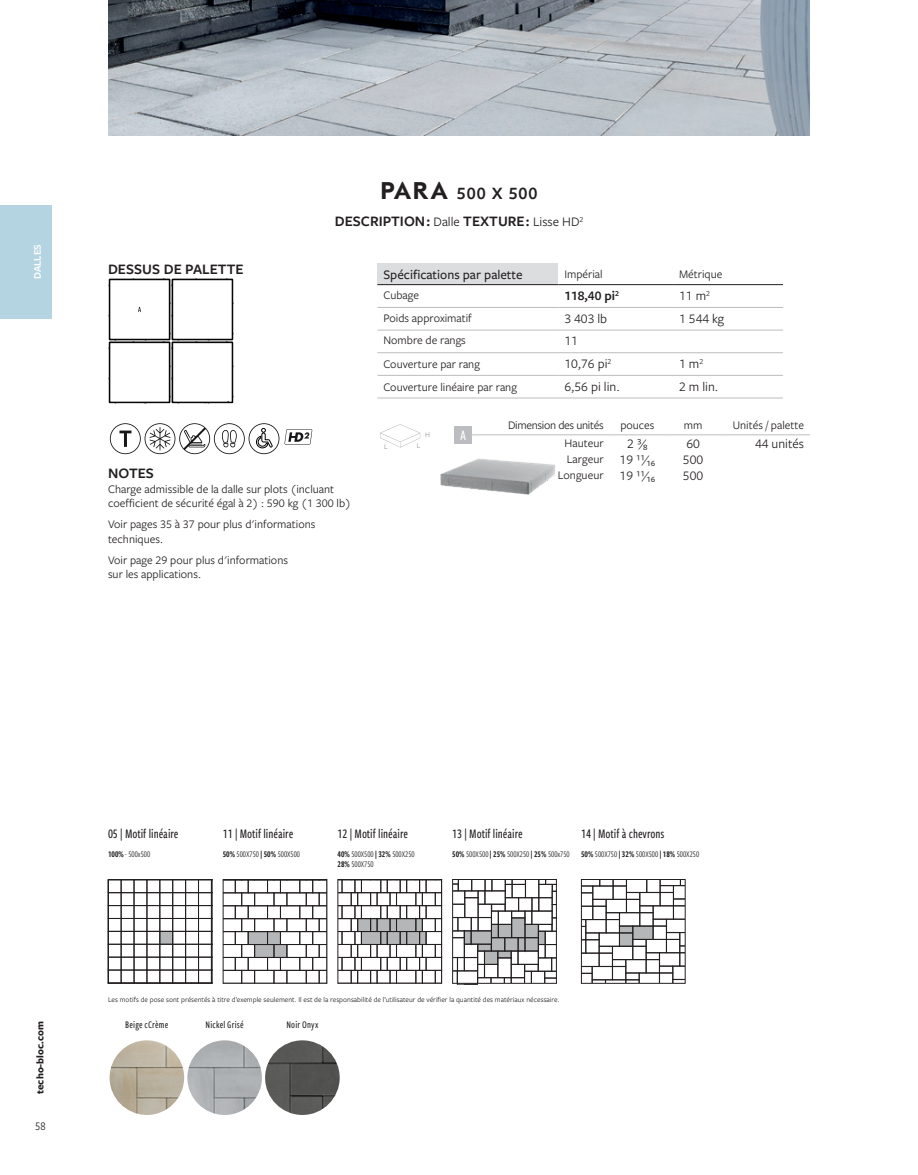
<style>
.page{position:relative;width:918px;height:1175px;background:#fff}
.page>*{position:absolute;margin:0;border:0;box-sizing:border-box;transform-origin:0 0}
.t1{font:600 18px "Freight Sans Pro";letter-spacing:.055em;color:#231f20}
.t2{font:600 15px "Freight Sans Pro";color:#231f20}
.t3{font:500 15px "Freight Sans Cmp Pro";color:#fff}
.t4{font:500 13.5px "Freight Sans Cmp Pro";color:#231f20}
.t5{font:13.5px "Freight Sans Pro";color:#231f20}
.t6{font:500 13.5px "Freight Sans Pro";color:#231f20}
.t7{font:600 13.5px "Freight Sans Pro";color:#231f20}
.t8{font:12px/14.4px "Freight Sans Pro";color:#231f20}
.t9{font:12px "Freight Sans Pro";letter-spacing:-.025em;color:#231f20}
.t10{font:12px "Freight Sans Cnd Pro";color:#231f20}
.t11{font:500 10.5px "Freight Sans Cmp Pro";letter-spacing:.015em;color:#231f20}
.t12{font:700 10.5px "Freight Sans Pro";color:#231f20}
.t13{font:600 10.5px "Freight Sans Pro";color:#fff}
.t14{font:9px/10.5px "Freight Sans Cmp Pro";color:#231f20}
.t15{font:7.5px "Freight Sans Pro";letter-spacing:.005em;color:#231f20}
.t16{font:7.5px "Freight Sans Pro";color:#939598}
.s1{font-family:"GT Eesti Text";font-weight:700;font-size:24px}
.s2{font-weight:400;font-size:13.5px}
.s3{font-size:13.5px}
.s4{font-family:"Freight Sans Cmp Pro Semi"}
</style>
<div class="page">
<div style="left:0;top:205px;width:52px;height:113px;background:#b5d4e2"></div>
<img style="left:108px;top:0;width:702px;height:135px">
<svg style="left:109px;top:279px;width:124px;height:124px"></svg>
<svg style="left:110px;top:423px;width:169px;height:31px"></svg>
<svg style="left:285px;top:429px;width:27px;height:15px"></svg>
<div style="left:377px;top:263px;width:181px;height:22px;background:#dcdddf"></div>
<hr style="left:558px;top:284px;width:115px;height:1px;background:#231f20">
<hr style="left:673px;top:284px;width:110px;height:1px;background:#231f20">
<hr style="left:558px;top:330px;width:115px;height:1px;background:#bcbdc0">
<hr style="left:673px;top:330px;width:110px;height:1px;background:#bcbdc0">
<hr style="left:558px;top:352px;width:115px;height:1px;background:#bcbdc0">
<hr style="left:673px;top:352px;width:110px;height:1px;background:#bcbdc0">
<hr style="left:558px;top:375px;width:115px;height:1px;background:#bcbdc0">
<hr style="left:673px;top:375px;width:110px;height:1px;background:#bcbdc0">
<hr style="left:558px;top:397px;width:115px;height:1px;background:#bcbdc0">
<hr style="left:673px;top:397px;width:110px;height:1px;background:#bcbdc0">
<hr style="left:558px;top:307px;width:115px;height:1px;background:#bcbdc0">
<hr style="left:673px;top:307px;width:110px;height:1px;background:#bcbdc0">
<hr style="left:377px;top:307px;width:181px;height:1px;background:#bcbdc0">
<hr style="left:377px;top:330px;width:181px;height:1px;background:#bcbdc0">
<hr style="left:377px;top:284px;width:181px;height:1px;background:#231f20">
<hr style="left:377px;top:352px;width:181px;height:1px;background:#bcbdc0">
<hr style="left:377px;top:375px;width:181px;height:1px;background:#bcbdc0">
<hr style="left:377px;top:397px;width:181px;height:1px;background:#bcbdc0">
<hr style="left:477px;top:434px;width:133px;height:1px;background:#bcbdc0">
<hr style="left:610px;top:434px;width:55px;height:1px;background:#bcbdc0">
<hr style="left:665px;top:434px;width:56px;height:1px;background:#bcbdc0">
<hr style="left:721px;top:434px;width:89px;height:1px;background:#bcbdc0">
<svg style="left:380px;top:424px;width:40px;height:23px"></svg>
<div style="left:454px;top:426px;width:18px;height:18px;background:#bcbdc0"></div>
<img style="left:110px;top:1040px;width:74px;height:74px;border-radius:37px">
<img style="left:187px;top:1040px;width:75px;height:74px;border-radius:37px">
<img style="left:265px;top:1040px;width:75px;height:74px;border-radius:37px">
<svg style="left:108px;top:879px;width:105px;height:105px"></svg>
<svg style="left:222px;top:879px;width:106px;height:105px"></svg>
<svg style="left:337px;top:879px;width:105px;height:105px"></svg>
<svg style="left:452px;top:879px;width:105px;height:106px"></svg>
<svg style="left:581px;top:879px;width:105px;height:105px"></svg>
<img style="left:440px;top:458px;width:115px;height:37px">
<p class="t13" style="left:30px;top:279px;width:37px;rotate:-90deg">DALLES</p>
<h1 class="t1" style="left:380px;top:181px;width:159px"><span class="s1">PARA</span> 500 X 500</h1>
<p class="t2" style="left:335px;top:211px;width:250px">DESCRIPTION : <span class="s2">Dalle</span> TEXTURE : <span class="s2">Lisse HD</span><sup>2</sup></p>
<p class="t2" style="left:108px;top:259px;width:137px">DESSUS DE PALETTE</p>
<p class="t2" style="left:108px;top:463px;width:47px">NOTES</p>
<p class="t8" style="left:108px;top:481px;width:245px">Charge admissible de la dalle sur plots (incluant coefficient de sécurité égal à 2) : 590 kg (1 300 lb)</p>
<p class="t8" style="left:108px;top:516px;width:209px">Voir pages 35 à 37 pour plus d'informations techniques.</p>
<p class="t8" style="left:108px;top:552px;width:182px">Voir page 29 pour plus d'informations sur les applications.</p>
<p class="t6" style="left:383px;top:265px;width:141px">Spécifications par palette</p>
<p class="t8" style="left:564px;top:266px;width:40px">Impérial</p>
<p class="t8" style="left:679px;top:266px;width:45px">Métrique</p>
<p class="t8" style="left:383px;top:287px;width:37px">Cubage</p>
<p class="t7" style="left:564px;top:287px;width:56px">118,40 pi<sup>2</sup></p>
<p class="t5" style="left:679px;top:287px;width:32px">11 m<sup>2</sup></p>
<p class="t8" style="left:383px;top:310px;width:90px">Poids approximatif</p>
<p class="t5" style="left:564px;top:309px;width:44px">3 403 lb</p>
<p class="t5" style="left:679px;top:309px;width:47px">1 544 kg</p>
<p class="t8" style="left:383px;top:333px;width:84px">Nombre de rangs</p>
<p class="t5" style="left:564px;top:332px;width:15px">11</p>
<p class="t8" style="left:383px;top:356px;width:98px">Couverture par rang</p>
<p class="t5" style="left:564px;top:354px;width:49px">10,76 pi<sup>2</sup></p>
<p class="t5" style="left:679px;top:354px;width:26px">1 m<sup>2</sup></p>
<p class="t8" style="left:383px;top:379px;width:135px">Couverture linéaire par rang</p>
<p class="t5" style="left:564px;top:377px;width:57px">6,56 pi lin.</p>
<p class="t5" style="left:679px;top:377px;width:41px">2 m lin.</p>
<p class="t16" style="left:425px;top:430px;width:6px">H</p>
<p class="t16" style="left:384px;top:442px;width:5px">L</p>
<p class="t16" style="left:417px;top:440px;width:5px">L</p>
<p class="t9" style="left:508px;top:417px;width:97px">Dimension des unités</p>
<p class="t8" style="left:620px;top:417px;width:36px">pouces</p>
<p class="t8" style="left:684px;top:417px;width:20px">mm</p>
<p class="t8" style="left:733px;top:417px;width:73px">Unités / palette</p>
<p class="t3" style="left:460px;top:425px;width:7px">A</p>
<p class="t8" style="left:565px;top:435px;width:41px">Hauteur</p>
<p class="t5" style="left:627px;top:434px;width:22px">2 3/8</p>
<p class="t5" style="left:686px;top:434px;width:15px">60</p>
<p class="t5" style="left:755px;top:434px;width:50px">44 unités</p>
<p class="t8" style="left:567px;top:451px;width:90px">Largeur <span class="s3">19 11/16</span></p>
<p class="t5" style="left:683px;top:450px;width:22px">500</p>
<p class="t8" style="left:558px;top:468px;width:99px">Longueur <span class="s3">19 11/16</span></p>
<p class="t5" style="left:683px;top:466px;width:22px">500</p>
<p class="t12" style="left:33px;top:1093px;width:74px;rotate:-90deg">techo-bloc.com</p>
<p class="t10" style="left:35px;top:1118px;width:12px">58</p>
<p class="t4" style="left:108px;top:824px;width:72px">05 | Motif linéaire</p>
<p class="t4" style="left:223px;top:824px;width:72px">11 | Motif linéaire</p>
<p class="t4" style="left:338px;top:824px;width:72px">12 | Motif linéaire</p>
<p class="t4" style="left:452px;top:824px;width:72px">13 | Motif linéaire</p>
<p class="t4" style="left:581px;top:824px;width:85px">14 | Motif à chevrons</p>
<p class="t14" style="left:108px;top:848px;width:44px"><span class="s4">100%</span> - 500x500</p>
<p class="t14" style="left:223px;top:848px;width:79px"><span class="s4">50%</span> 500X750 <span class="s4">| 50%</span> 500X500</p>
<p class="t14" style="left:338px;top:848px;width:79px"><span class="s4">40%</span> 500X500 <span class="s4">| 32%</span> 500X250<br><span class="s4">28%</span> 500X750</p>
<p class="t14" style="left:452px;top:848px;width:119px"><span class="s4">50%</span> 500X500 <span class="s4">| 25%</span> 500X250 <span class="s4">| 25%</span> 500x750</p>
<p class="t14" style="left:581px;top:848px;width:120px"><span class="s4">50%</span> 500X750 <span class="s4">| 32%</span> 500X500 <span class="s4">| 18%</span> 500X250</p>
<p class="t15" style="left:108px;top:994px;width:453px">Les motifs de pose sont présentés à titre d’exemple seulement. Il est de la responsabilité de l’utilisateur de vérifier la quantité des matériaux nécessaire.</p>
<p class="t11" style="left:125px;top:1017px;width:45px">Beige cCrème</p>
<p class="t11" style="left:206px;top:1017px;width:40px">Nickel Grisé</p>
<p class="t11" style="left:286px;top:1017px;width:33px">Noir Onyx</p>
</div>
